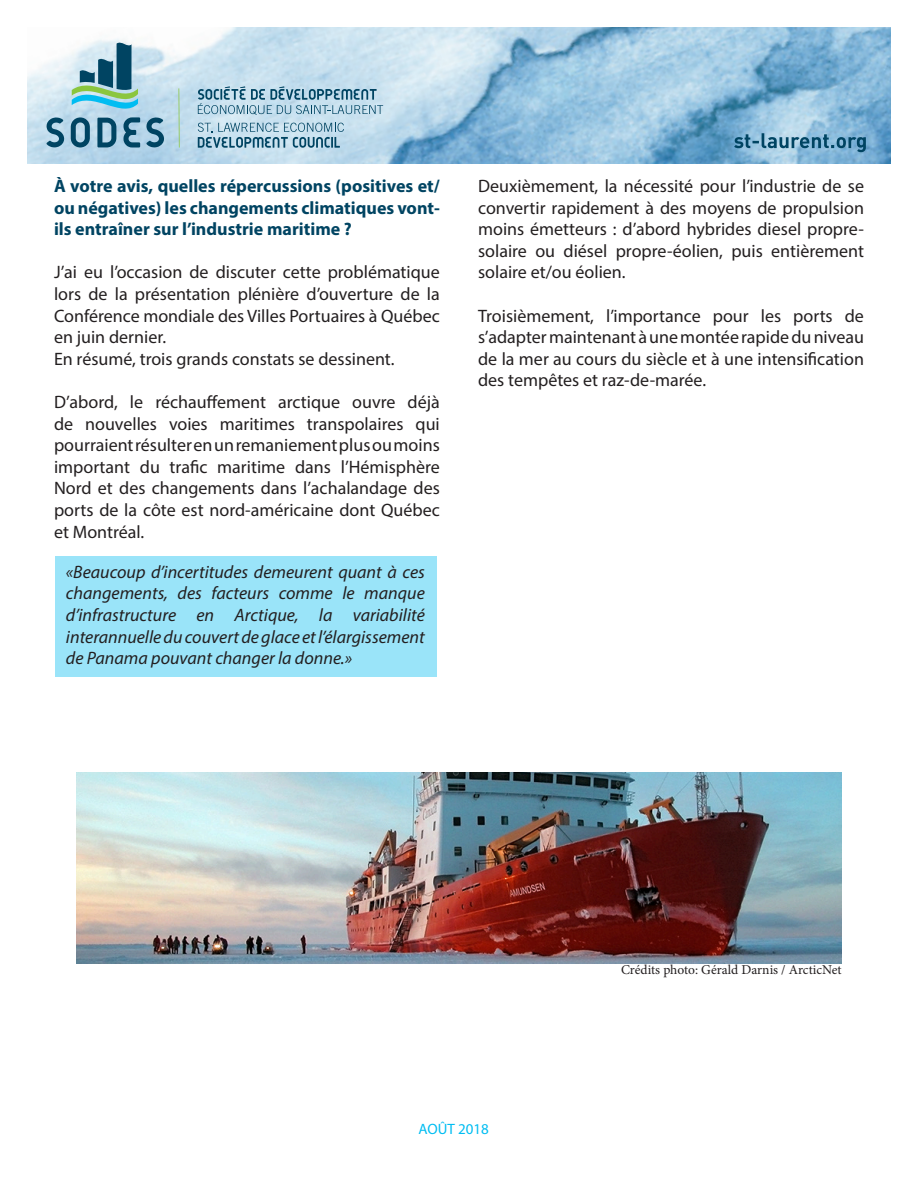
<style>
.page{position:relative;width:918px;height:1188px;background:#fff}
.page>*{position:absolute;margin:0;border:0;box-sizing:border-box;transform-origin:0 0}
.t1{font:18px/21.6px "Myriad Pro";color:#231f20;text-align:justify}
.t2{font:italic 18px/21.6px "Myriad Pro";color:#231f20;text-align:justify}
.t3{font:700 18px/21.6px "Myriad Pro";color:#004462;text-align:justify}
.t4{font:15px "Myriad Pro";color:#00bdf2}
.t5{font:13.5px "Minion Pro";color:#231f20}
.s1{font-size:17.85px}
</style>
<div class="page">
<img style="left:27px;top:27px;width:864px;height:136px">
<svg style="left:47px;top:117px;width:17px;height:30px"></svg>
<svg style="left:146px;top:117px;width:18px;height:30px"></svg>
<svg style="left:71px;top:40px;width:69px;height:108px;background:#81afbd"></svg>
<hr style="left:178px;top:88px;width:2px;height:60px;background:#8bc63e">
<svg style="left:198px;top:86px;width:185px;height:29px;background:#99bcce"></svg>
<svg style="left:198px;top:123px;width:146px;height:25px;background:#94b8ca"></svg>
<svg style="left:734px;top:133px;width:132px;height:19px;background:#6a9dba"></svg>
<div style="left:55px;top:556px;width:382px;height:120px;background:#9ae4f9"></div>
<img style="left:76px;top:772px;width:766px;height:192px">
<p class="t3" style="left:54px;top:175px;width:387px">À votre avis, quelles répercussions (positives et/ ou négatives) les changements climatiques vont&shy;ils entraîner sur l’industrie maritime ?</p>
<p class="t1" style="left:54px;top:261px;width:387px">J’ai eu l’occasion de discuter cette problématique lors de la présentation plénière d’ouverture de la Conférence mondiale des Villes Portuaires à Québec en juin dernier.</p>
<p class="t1" style="left:54px;top:348px;width:342px">En résumé, trois grands constats se dessinent.</p>
<p class="t1" style="left:54px;top:391px;width:387px">D’abord, le réchauffement arctique ouvre déjà de nouvelles voies maritimes transpolaires qui pourraient résulter en un remaniement plus ou moins important du trafic maritime dans l’Hémisphère Nord et des changements dans l’achalandage des ports de la côte est nord-américaine dont Québec et Montréal.</p>
<p class="t2" style="left:66px;top:561px;width:360px">«Beaucoup d’incertitudes demeurent quant à ces changements, des facteurs comme le manque d’infrastructure en Arctique, la variabilité interannuelle du couvert de glace et l’élargissement de Panama pouvant changer la donne.<span class="s1">»</span></p>
<p class="t1" style="left:478px;top:175px;width:387px">Deuxièmement, la nécessité pour l’industrie de se convertir rapidement à des moyens de propulsion moins émetteurs : d’abord hybrides diesel propre&shy;solaire ou diésel propre-éolien, puis entièrement solaire et/ou éolien.</p>
<p class="t1" style="left:478px;top:305px;width:387px">Troisièmement, l’importance pour les ports de s’adapter maintenant à une montée rapide du niveau de la mer au cours du siècle et à une intensification des tempêtes et raz-de-marée.</p>
<p class="t5" style="left:621px;top:960px;width:222px">Crédits photo: Gérald Darnis / ArcticNet</p>
<p class="t4" style="left:418px;top:1120px;width:72px">AOÛT 2018</p>
</div>
